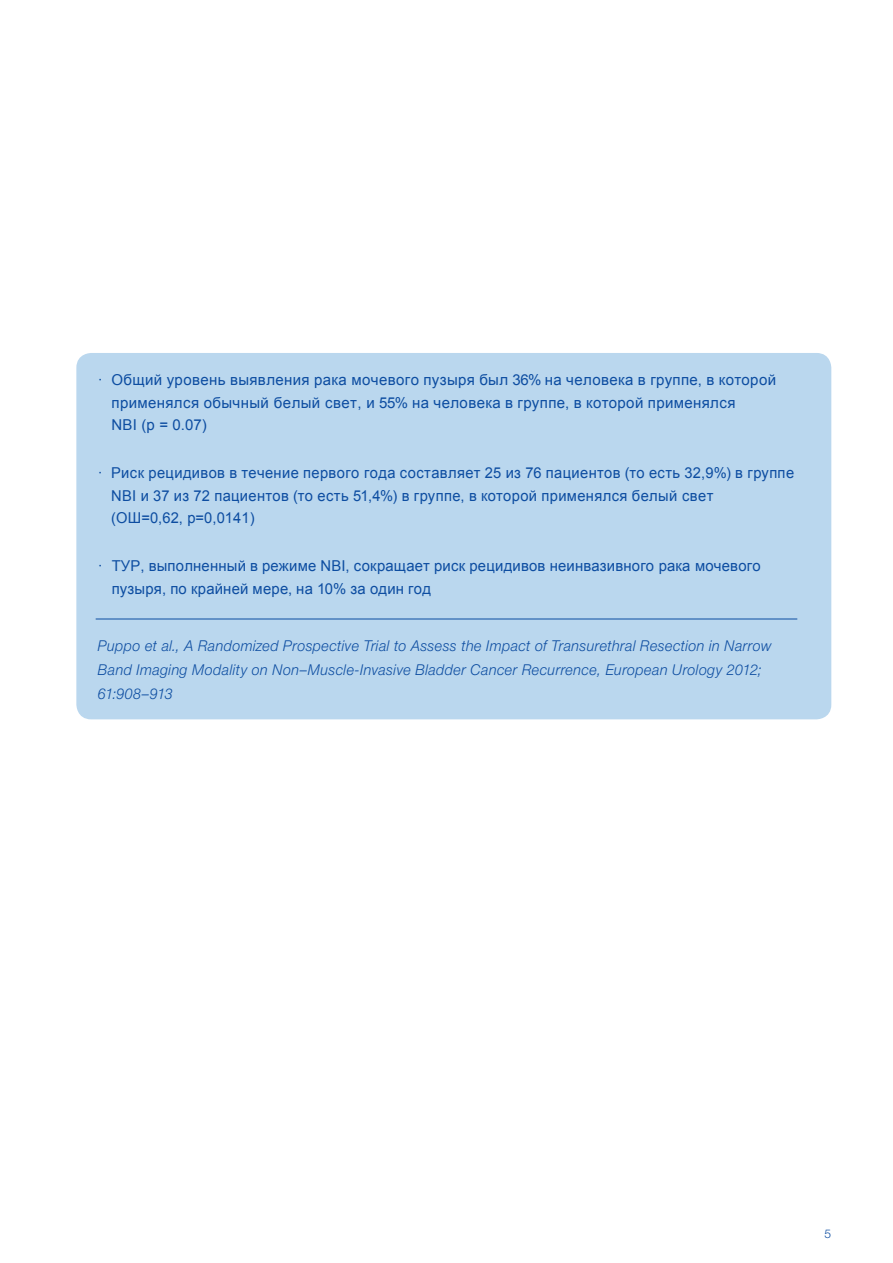
<style>
.page{position:relative;width:893px;height:1263px;background:#fff}
.page>*{position:absolute;margin:0;border:0;box-sizing:border-box;transform-origin:0 0}
.t1{font:15px/22.5px "Arial";letter-spacing:.025em;color:#0d4da1}
.t2{font:italic 300 15px/24px "Helvetica Neue Cyr";letter-spacing:.025em;color:#0d4da1;scale:.96 1}
.t3{font:300 12px "Helvetica Neue Cyr";color:#0d4da1}
</style>
<div class="page">
<div style="left:76px;top:353px;width:755px;height:366px;background:#bad7ee;border-radius:15px"></div>
<hr style="left:96px;top:619px;width:701px;height:1px;background:#0d4da1">
<p class="t1" style="left:111px;top:369px;width:666px;text-indent:-14px">· Общий уровень выявления рака мочевого пузыря был 36% на человека в группе, в которой применялся обычный белый свет, и 55% на человека в группе, в которой применялся<br>NBI (p = 0.07)</p>
<p class="t1" style="left:111px;top:462px;width:684px;text-indent:-13px">· Риск рецидивов в течение первого года составляет 25 из 76 пациентов (то есть 32,9%) в группе<br>NBI и 37 из 72 пациентов (то есть 51,4%) в группе, в которой применялся белый свет<br>(ОШ=0,62, p=0,0141)</p>
<p class="t1" style="left:112px;top:555px;width:650px;text-indent:-14px">· ТУР, выполненный в режиме NBI, сокращает риск рецидивов неинвазивного рака мочевого пузыря, по крайней мере, на 10% за один год</p>
<p class="t2" style="left:98px;top:633px;width:703px">Puppo et al., A Randomized Prospective Trial to Assess the Impact of Transurethral Resection in Narrow<br>Band Imaging Modality on Non–Muscle-Invasive Bladder Cancer Recurrence, European Urology 2012;<br>61:908–913</p>
<p class="t3" style="left:825px;top:1227px;width:8px">5</p>
</div>
